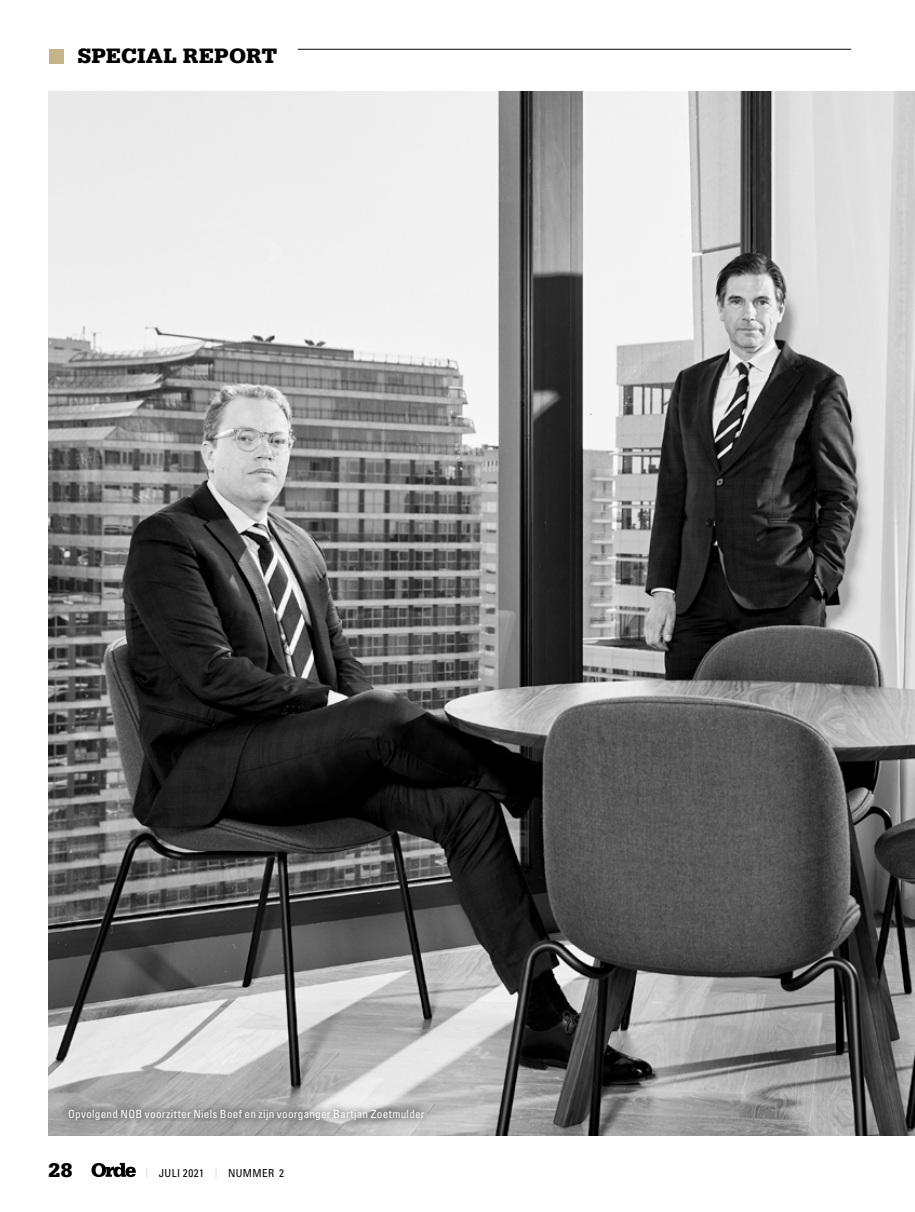
<style>
.page{position:relative;width:915px;height:1212px;background:#fff}
.page>*{position:absolute;margin:0;border:0;box-sizing:border-box;transform-origin:0 0}
.t1{font:900 22.05px "Serifa Std";letter-spacing:.005em;color:#000}
.t2{font:900 21px "Serifa Std";color:#000}
.t3{font:condensed 11.25px "Univers LT Std";letter-spacing:.02em;color:#fff}
.t4{font:condensed 10.95px "Univers LT Std";letter-spacing:.035em;color:#000}
.s1{font-family:"Serifa Std";font-weight:700;font-stretch:normal;font-size:9.45px;color:#dadada}
</style>
<div class="page">
<svg style="left:91px;top:1163px;width:45px;height:14px"></svg>
<img style="left:49px;top:91px;width:865px;height:1044px">
<svg style="left:61px;top:1101px;width:371px;height:26px;background:#a3a3a3"></svg>
<hr style="left:298px;top:49px;width:552px;height:1px;background:#000">
<div style="left:49px;top:49px;width:15px;height:15px;background:#c5b488"></div>
<h1 class="t1" style="left:78px;top:43px;width:201px">SPECIAL REPORT</h1>
<p class="t3" style="left:68px;top:1107px;width:358px">Opvolgend NOB voorzitter Niels Boef en zijn voorganger Bartjan Zoetmulder</p>
<h2 class="t2" style="left:49px;top:1157px;width:25px">28</h2>
<p class="t4" style="left:146px;top:1166px;width:139px"><span class="s1">|</span> JULI 2021 <span class="s1">|</span> NUMMER 2</p>
</div>
